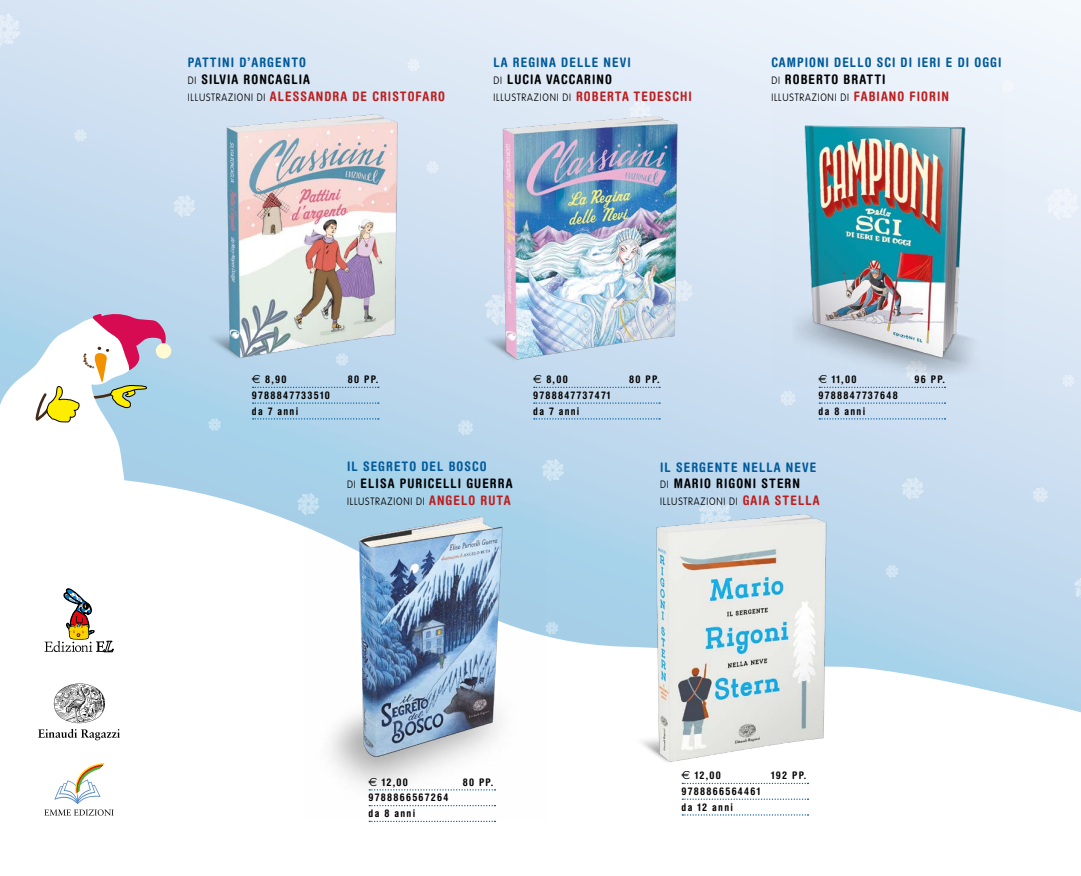
<style>
.page{position:relative;width:1081px;height:876px;background:#fff}
.page>*{position:absolute;margin:0;border:0;box-sizing:border-box;transform-origin:0 0}
.t1{font:700 condensed 13.12px/16.8px "Helvetica Rounded";letter-spacing:.08em;color:#005a9a}
.t2{font:700 condensed 13.12px/16.8px "Helvetica Rounded";letter-spacing:.08em;color:#bd1d1d}
.t3{font:700 condensed 13.12px/16.8px "Helvetica Rounded";letter-spacing:.08em;color:#000}
.t4{font:700 condensed 10.5px/15.8px "Helvetica Rounded";letter-spacing:.12em;color:#000}
.t5{font:100 10.5px "VAG Rounded";letter-spacing:.08em;color:#000;scale:.9 1}
.s1{color:#005a9a}
.s2{font-family:"VAG Rounded";font-weight:100;font-stretch:normal;font-size:10.5px;color:#000}
.s3{color:#000}
.s4{font-family:"Helvetica Rounded";font-weight:700;font-stretch:condensed;font-size:13.12px;color:#bd1d1d}
.s5{font-family:"Euro Sans";font-weight:400;font-stretch:normal;font-size:11.75px}
.s6{font-family:"VAG Rounded";font-weight:100;font-stretch:normal;font-size:10.5px}
</style>
<div class="page">
<img style="left:0;top:0;width:1081px;height:466px">
<svg style="left:44px;top:466px;width:1037px;height:357px"></svg>
<svg style="left:45px;top:588px;width:69px;height:64px"></svg>
<img style="left:50px;top:681px;width:58px;height:43px">
<svg style="left:38px;top:728px;width:82px;height:12px"></svg>
<svg style="left:54px;top:763px;width:50px;height:40px"></svg>
<svg style="left:44px;top:809px;width:70px;height:6px"></svg>
<div style="left:156px;top:343px;width:15px;height:15px;background:#fffad2;border-radius:50%"></div>
<svg style="left:0;top:313px;width:166px;height:192px"></svg>
<img style="left:635px;top:503px;width:212px;height:284px">
<svg style="left:682px;top:782px;width:126px;height:1px"></svg>
<svg style="left:682px;top:798px;width:126px;height:1px"></svg>
<svg style="left:682px;top:814px;width:126px;height:1px"></svg>
<img style="left:305px;top:502px;width:241px;height:317px">
<svg style="left:369px;top:789px;width:126px;height:1px"></svg>
<svg style="left:369px;top:804px;width:126px;height:2px"></svg>
<svg style="left:369px;top:820px;width:126px;height:1px"></svg>
<img style="left:481px;top:105px;width:209px;height:280px">
<svg style="left:534px;top:386px;width:126px;height:2px"></svg>
<svg style="left:534px;top:402px;width:126px;height:1px"></svg>
<svg style="left:534px;top:418px;width:126px;height:1px"></svg>
<img style="left:772px;top:106px;width:231px;height:280px">
<svg style="left:819px;top:386px;width:126px;height:2px"></svg>
<svg style="left:819px;top:402px;width:126px;height:1px"></svg>
<svg style="left:819px;top:418px;width:126px;height:1px"></svg>
<img style="left:208px;top:92px;width:209px;height:284px">
<svg style="left:253px;top:386px;width:126px;height:2px"></svg>
<svg style="left:253px;top:402px;width:126px;height:1px"></svg>
<svg style="left:253px;top:418px;width:126px;height:1px"></svg>
<p class="t2" style="left:188px;top:54px;width:259px"><span class="s1">PATTINI D’ARGENTO<br></span><span class="s2">DI</span> <span class="s3">SILVIA RONCAGLIA<br></span><span class="s2">ILLUSTRAZIONI DI</span> ALESSANDRA DE CRISTOFARO</p>
<p class="t1" style="left:493px;top:54px;width:139px">LA REGINA DELLE NEVI<br><span class="s2">DI</span> <span class="s3">LUCIA VACCARINO</span></p>
<p class="t5" style="left:493px;top:91px;width:222px">ILLUSTRAZIONI DI <span class="s4">ROBERTA TEDESCHI</span></p>
<p class="t1" style="left:771px;top:54px;width:232px">CAMPIONI DELLO SCI DI IERI E DI OGGI<br><span class="s2">DI</span> <span class="s3">ROBERTO BRATTI</span></p>
<p class="t5" style="left:771px;top:91px;width:199px">ILLUSTRAZIONI DI <span class="s4">FABIANO FIORIN</span></p>
<p class="t4" style="left:252px;top:371px;width:36px"><span class="s5">€</span> 8,90</p>
<p class="t4" style="left:348px;top:371px;width:32px">80 PP.</p>
<p class="t4" style="left:252px;top:387px;width:79px">9788847733510 da 7 anni</p>
<p class="t4" style="left:533px;top:371px;width:36px"><span class="s5">€</span> 8,00</p>
<p class="t4" style="left:629px;top:371px;width:32px">80 PP.</p>
<p class="t4" style="left:533px;top:387px;width:79px">9788847737471 da 7 anni</p>
<p class="t4" style="left:818px;top:371px;width:39px"><span class="s5">€</span> 11,00</p>
<p class="t4" style="left:914px;top:371px;width:32px">96 PP.</p>
<p class="t4" style="left:818px;top:387px;width:81px">9788847737648 da 8 anni</p>
<p class="t3" style="left:347px;top:457px;width:167px"><span class="s1">IL SEGRETO DEL BOSCO<br></span><span class="s6">DI</span> ELISA PURICELLI GUERRA</p>
<p class="t5" style="left:347px;top:494px;width:183px">ILLUSTRAZIONI DI <span class="s4">ANGELO RUTA</span></p>
<p class="t4" style="left:369px;top:773px;width:41px"><span class="s5">€</span> 12,00</p>
<p class="t4" style="left:463px;top:773px;width:32px">80 PP.</p>
<p class="t4" style="left:369px;top:789px;width:81px">9788866567264 da 8 anni</p>
<p class="t1" style="left:660px;top:458px;width:158px">IL SERGENTE NELLA NEVE<br><span class="s2">DI</span> <span class="s3">MARIO RIGONI STERN</span></p>
<p class="t5" style="left:660px;top:495px;width:179px">ILLUSTRAZIONI DI <span class="s4">GAIA STELLA</span></p>
<p class="t4" style="left:681px;top:767px;width:41px"><span class="s5">€</span> 12,00</p>
<p class="t4" style="left:771px;top:767px;width:37px">192 PP.</p>
<p class="t4" style="left:681px;top:782px;width:80px">9788866564461 da 12 anni</p>
</div>
